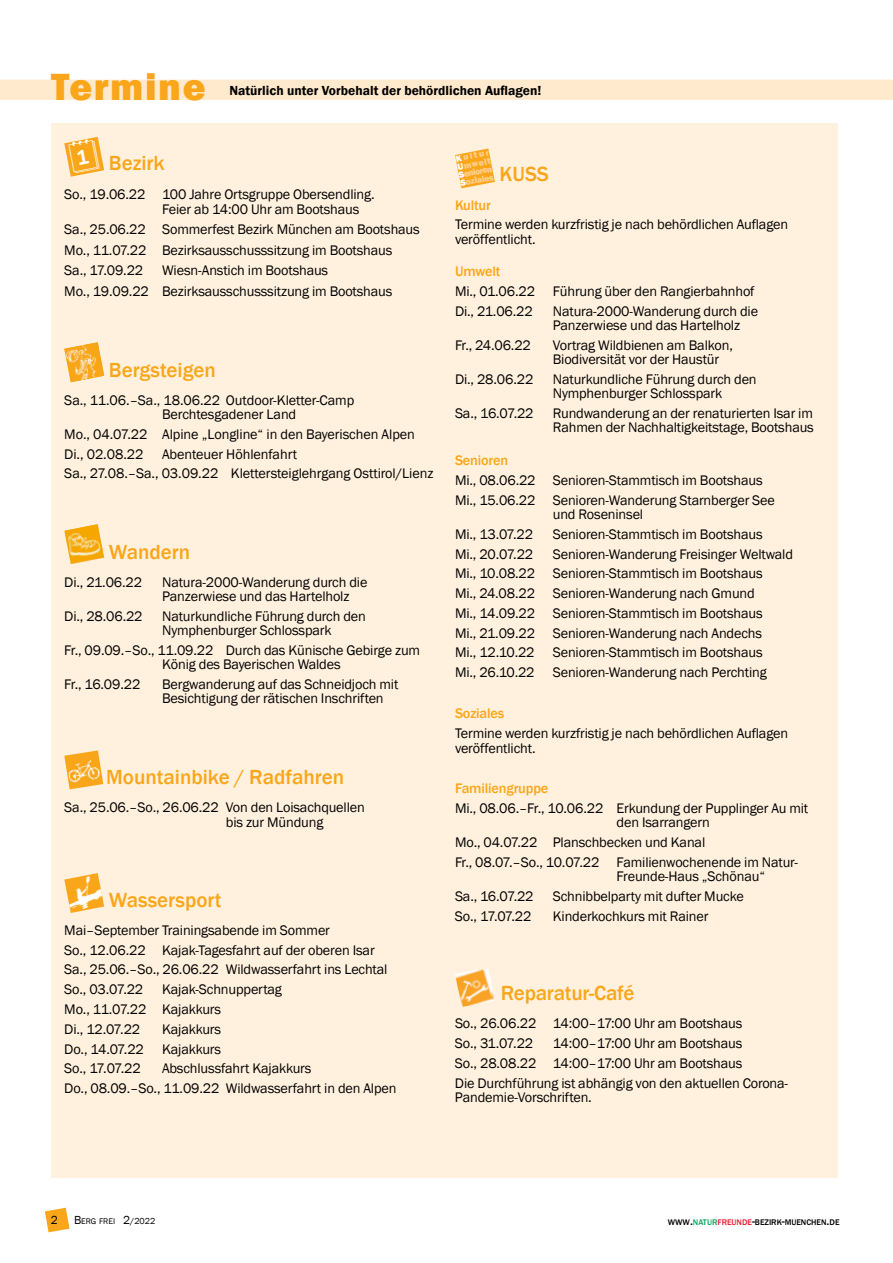
<style>
.page{position:relative;width:893px;height:1263px;background:#fff}
.page>*{position:absolute;margin:0;border:0;box-sizing:border-box;transform-origin:0 0}
.t1{font:800 39px "Franklin Gothic";letter-spacing:.04em;color:#faa61a}
.t2{font:500 21px "Franklin Gothic";color:#faa61a}
.t3{font:14.25px/19.8px "Franklin Gothic";letter-spacing:-.01em;color:#000}
.t4{font:500 14.25px "Franklin Gothic";letter-spacing:-.01em;color:#faa61a}
.t5{font:600 13.5px "Franklin Gothic";color:#000}
.t6{font:12px "Franklin Gothic";color:#000}
.t7{font:800 9px/8.2px "Franklin Gothic";color:#fecf8d;text-align:justify}
.t8{font:500 8.4px "Franklin Gothic";color:#000}
.t9{font:8.4px "Franklin Gothic";color:#000}
.s1{color:#fff}
.s2{font-size:12px}
.s3{font-size:9px}
.s4{color:#00a65d}
.s5{color:#ed1b2f}
</style>
<div class="page">
<svg style="left:45px;top:1208px;width:24px;height:24px"></svg>
<div style="left:51px;top:123px;width:787px;height:1055px;background:#fff1de"></div>
<svg style="left:455px;top:149px;width:40px;height:39px"></svg>
<img style="left:455px;top:969px;width:39px;height:38px">
<div style="left:0;top:80px;width:893px;height:20px;background:#ffeacd"></div>
<img style="left:64px;top:342px;width:40px;height:40px">
<img style="left:65px;top:524px;width:39px;height:39px">
<svg style="left:64px;top:750px;width:39px;height:39px"></svg>
<img style="left:67px;top:758px;width:35px;height:25px">
<svg style="left:64px;top:879px;width:40px;height:28px"></svg>
<img style="left:66px;top:873px;width:37px;height:40px">
<svg style="left:64px;top:137px;width:40px;height:40px"></svg>
<h1 class="t1" style="left:51px;top:61px;width:156px">Termine</h1>
<p class="t5" style="left:230px;top:82px;width:313px">Natürlich unter Vorbehalt der behördlichen Auflagen!</p>
<h2 class="t2" style="left:109px;top:150px;width:57px">Bezirk</h2>
<p class="t3" style="left:162px;top:187px;width:214px;line-height:15px;text-indent:-98px">So., 19.06.22 100 Jahre Ortsgruppe Obersendling.<br>Feier ab 14:00 Uhr am Bootshaus</p>
<p class="t3" style="left:64px;top:219px;width:357px;line-height:20.5px">Sa., 25.06.22 Sommerfest Bezirk München am Bootshaus<br>Mo., 11.07.22 Bezirksausschusssitzung im Bootshaus<br>Sa., 17.09.22</p>
<p class="t3" style="left:64px;top:260px;width:330px;line-height:20.5px;text-indent:98px">Wiesn-Anstich im Bootshaus<br>Mo., 19.09.22 Bezirksausschusssitzung im Bootshaus</p>
<h2 class="t2" style="left:109px;top:357px;width:109px">Bergsteigen</h2>
<p class="t3" style="left:162px;top:393px;width:194px;line-height:14.2px;text-indent:-98px">Sa., 11.06.–Sa., 18.06.22 Outdoor-Kletter-Camp<br>Berchtesgadener Land</p>
<p class="t3" style="left:64px;top:424px;width:352px">Mo., 04.07.22 Alpine „Longline“ in den Bayerischen Alpen<br>Di., 02.08.22</p>
<p class="t3" style="left:64px;top:444px;width:371px;text-indent:98px">Abenteuer Höhlenfahrt<br>Sa., 27.08.–Sa., 03.09.22 Klettersteiglehrgang Osttirol/Lienz</p>
<h2 class="t2" style="left:109px;top:538px;width:83px">Wandern</h2>
<p class="t3" style="left:64px;top:572px;width:79px">Di., 21.06.22</p>
<p class="t3" style="left:162px;top:575px;width:207px;line-height:14.2px">Natura-2000-Wanderung durch die<br>Panzerwiese und das Hartelholz</p>
<p class="t3" style="left:64px;top:606px;width:80px">Di., 28.06.22</p>
<p class="t3" style="left:162px;top:609px;width:205px;line-height:14.2px">Naturkundliche Führung durch den<br>Nymphenburger Schlosspark</p>
<p class="t3" style="left:162px;top:643px;width:260px;line-height:14.2px;text-indent:-98px">Fr., 09.09.–So., 11.09.22 Durch das Künische Gebirge zum<br>König des Bayerischen Waldes</p>
<p class="t3" style="left:64px;top:674px;width:78px">Fr., 16.09.22</p>
<p class="t3" style="left:162px;top:677px;width:238px;line-height:14.2px">Bergwanderung auf das Schneidjoch mit<br>Besichtigung der rätischen Inschriften</p>
<h2 class="t2" style="left:106px;top:764px;width:240px">Mountainbike / Radfahren</h2>
<p class="t3" style="left:226px;top:801px;width:140px;line-height:14.2px;text-indent:-162px">Sa., 25.06.–So., 26.06.22 Von den Loisachquellen bis zur Mündung</p>
<h2 class="t2" style="left:109px;top:886px;width:114px">Wassersport</h2>
<p class="t3" style="left:64px;top:920px;width:325px">Mai–September Trainingsabende im Sommer<br>So., 12.06.22 Kajak-Tagesfahrt auf der oberen Isar Sa., 25.06.–So., 26.06.22 Wildwasserfahrt ins Lechtal So., 03.07.22</p>
<p class="t3" style="left:64px;top:980px;width:219px;text-indent:98px">Kajak-Schnuppertag<br>Mo., 11.07.22 Kajakkurs<br>Di., 12.07.22</p>
<p class="t3" style="left:162px;top:1019px;width:61px">Kajakkurs</p>
<p class="t3" style="left:64px;top:1039px;width:81px">Do., 14.07.22</p>
<p class="t3" style="left:162px;top:1039px;width:61px">Kajakkurs</p>
<p class="t3" style="left:64px;top:1059px;width:78px">So., 17.07.22</p>
<p class="t3" style="left:64px;top:1059px;width:334px;text-indent:98px">Abschlussfahrt Kajakkurs<br>Do., 08.09.–So., 11.09.22 Wildwasserfahrt in den Alpen</p>
<p class="t7" style="left:455px;top:155px;width:35px;rotate:-11deg"><span class="s1">K</span>ultur <span class="s1">U</span>mwelt <span class="s1">S</span>enioren <span class="s1">S</span>oziales</p>
<h2 class="t2" style="left:500px;top:161px;width:51px">KUSS</h2>
<p class="t4" style="left:455px;top:196px;width:37px">Kultur</p>
<p class="t3" style="left:455px;top:218px;width:335px;line-height:14.2px">Termine werden kurzfristig je nach behördlichen Auflagen veröffentlicht.</p>
<p class="t4" style="left:455px;top:263px;width:47px">Umwelt</p>
<p class="t3" style="left:455px;top:282px;width:301px">Mi., 01.06.22 Führung über den Rangierbahnhof<br>Di., 21.06.22</p>
<p class="t3" style="left:553px;top:304px;width:207px;line-height:14.2px">Natura-2000-Wanderung durch die<br>Panzerwiese und das Hartelholz</p>
<p class="t3" style="left:455px;top:336px;width:77px">Fr., 24.06.22</p>
<p class="t3" style="left:553px;top:338px;width:182px;line-height:14.2px">Vortrag Wildbienen am Balkon,<br>Biodiversität vor der Haustür</p>
<p class="t3" style="left:455px;top:370px;width:80px">Di., 28.06.22</p>
<p class="t3" style="left:553px;top:372px;width:205px;line-height:14.2px">Naturkundliche Führung durch den<br>Nymphenburger Schlosspark</p>
<p class="t3" style="left:455px;top:404px;width:80px">Sa., 16.07.22</p>
<p class="t3" style="left:553px;top:406px;width:263px;line-height:14.2px">Rundwanderung an der renaturierten Isar im<br>Rahmen der Nachhaltigkeitstage, Bootshaus</p>
<p class="t4" style="left:455px;top:452px;width:55px">Senioren</p>
<p class="t3" style="left:455px;top:471px;width:321px">Mi., 08.06.22 Senioren-Stammtisch im Bootshaus<br>Mi., 15.06.22 Senioren-Wanderung Starnberger See</p>
<p class="t3" style="left:553px;top:505px;width:92px">und Roseninsel</p>
<p class="t3" style="left:455px;top:524px;width:80px">Mi., 13.07.22</p>
<p class="t3" style="left:553px;top:524px;width:211px">Senioren-Stammtisch im Bootshaus</p>
<p class="t3" style="left:455px;top:544px;width:80px">Mi., 20.07.22</p>
<p class="t3" style="left:455px;top:544px;width:340px;text-indent:98px">Senioren-Wanderung Freisinger Weltwald Mi., 10.08.22 Senioren-Stammtisch im Bootshaus<br>Mi., 24.08.22 Senioren-Wanderung nach Gmund<br>Mi., 14.09.22 Senioren-Stammtisch im Bootshaus<br>Mi., 21.09.22 Senioren-Wanderung nach Andechs<br>Mi., 12.10.22</p>
<p class="t3" style="left:553px;top:643px;width:211px">Senioren-Stammtisch im Bootshaus</p>
<p class="t3" style="left:455px;top:663px;width:81px">Mi., 26.10.22</p>
<p class="t3" style="left:553px;top:663px;width:215px">Senioren-Wanderung nach Perchting</p>
<p class="t4" style="left:455px;top:704px;width:51px">Soziales</p>
<p class="t3" style="left:455px;top:726px;width:335px;line-height:15px">Termine werden kurzfristig je nach behördlichen Auflagen veröffentlicht.</p>
<p class="t4" style="left:455px;top:780px;width:95px">Familiengruppe</p>
<p class="t3" style="left:617px;top:801px;width:193px;line-height:14.2px;text-indent:-162px">Mi., 08.06.–Fr., 10.06.22 Erkundung der Pupplinger Au mit den Isarrangern</p>
<p class="t3" style="left:455px;top:833px;width:345px">Mo., 04.07.22 Planschbecken und Kanal<br>Fr., 08.07.–So., 10.07.22 Familienwochenende im Natur-</p>
<p class="t3" style="left:617px;top:867px;width:150px">Freunde-Haus „Schönau“</p>
<p class="t3" style="left:455px;top:887px;width:80px">Sa., 16.07.22</p>
<p class="t3" style="left:553px;top:887px;width:193px">Schnibbelparty mit dufter Mucke</p>
<p class="t3" style="left:455px;top:906px;width:78px">So., 17.07.22</p>
<p class="t3" style="left:553px;top:906px;width:157px">Kinderkochkurs mit Rainer</p>
<h2 class="t2" style="left:501px;top:980px;width:135px">Reparatur-Café</h2>
<p class="t3" style="left:455px;top:1014px;width:289px">So., 26.06.22 14:00–17:00 Uhr am Bootshaus<br>So., 31.07.22</p>
<p class="t3" style="left:455px;top:1034px;width:335px;text-indent:98px">14:00–17:00 Uhr am Bootshaus<br>So., 28.08.22 14:00–17:00 Uhr am Bootshaus<br>Die Durchführung ist abhängig von den aktuellen Corona-</p>
<p class="t3" style="left:455px;top:1087px;width:138px">Pandemie-Vorschriften.</p>
<p class="t6" style="left:51px;top:1212px;width:9px">2</p>
<p class="t9" style="left:74px;top:1216px;width:83px"><span class="s2">B</span>ERG FREI <span class="s2">2</span><span class="s3">/2022</span></p>
<p class="t8" style="left:668px;top:1216px;width:173px">WWW<span class="s2">.</span><span class="s4">NATUR</span><span class="s5">FREUNDE</span><span class="s2">-</span>BEZIRK<span class="s2">-</span>MUENCHEN<span class="s2">.</span>DE</p>
</div>
